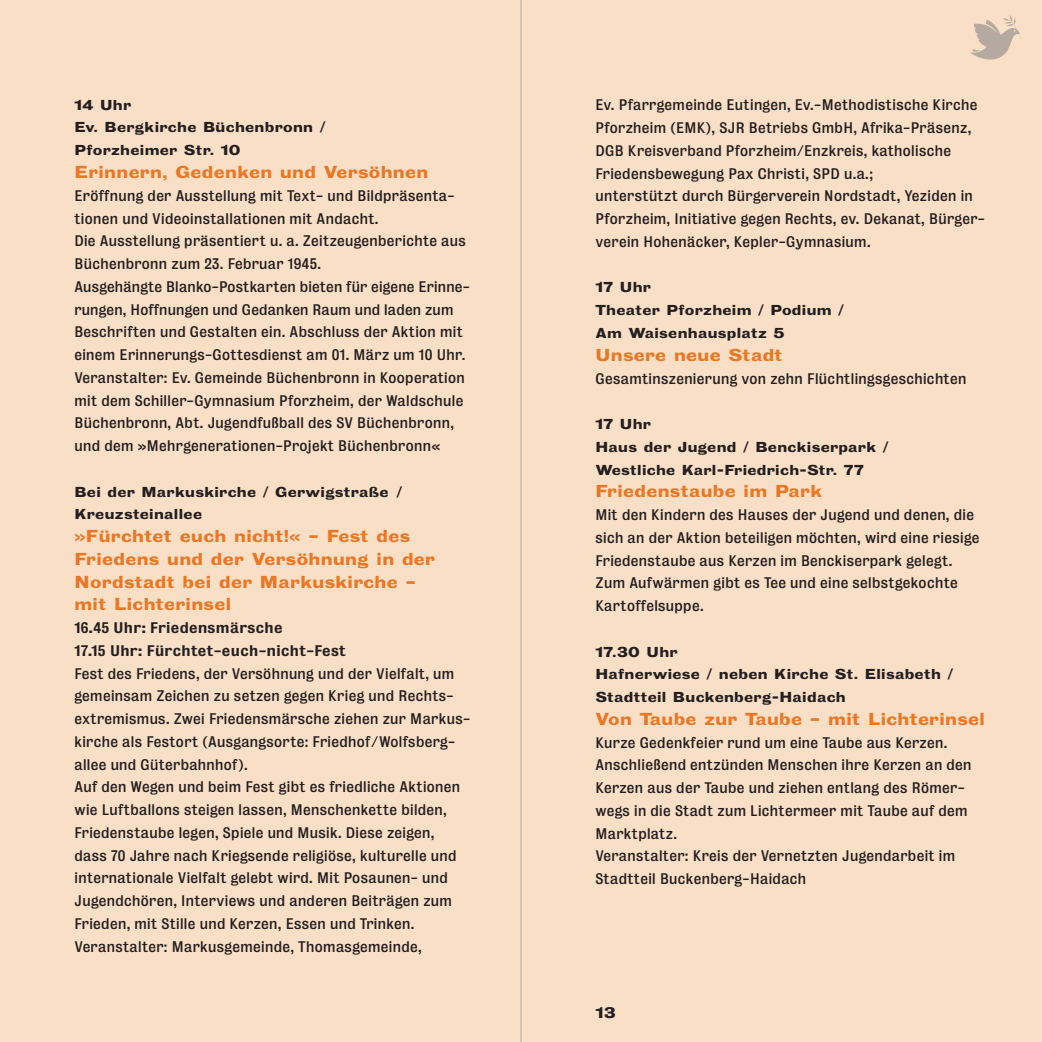
<style>
.page{position:relative;width:1042px;height:1042px;background:#fadfc7}
.page>*{position:absolute;margin:0;border:0;box-sizing:border-box;transform-origin:0 0}
.t1{font:15.75px/22.8px "Bureau Grotesque Seven Nine";letter-spacing:.025em;color:#ea7724}
.t2{font:14px/22.8px "Bureau Grotesque Five Three";letter-spacing:.025em;color:#231f20}
.t3{font:14px/22.8px "Bureau Grotesque Five Five";letter-spacing:.025em;color:#231f20}
.t4{font:14px "Bureau Grotesque Seven Nine";color:#231f20}
.t5{font:13.12px/22.8px "Bureau Grotesque Seven Nine";letter-spacing:.025em;color:#231f20}
</style>
<div class="page">
<svg style="left:970px;top:15px;width:51px;height:45px"></svg>
<hr style="left:520px;top:0;width:1px;height:1042px;background:#a8a9ad">
<p class="t5" style="left:74px;top:94px;width:253px">14 Uhr<br>Ev. Bergkirche Büchenbronn /<br>Pforzheimer Str. 10</p>
<p class="t1" style="left:74px;top:161px;width:355px">Erinnern, Gedenken und Versöhnen</p>
<p class="t2" style="left:74px;top:185px;width:397px">Eröffnung der Ausstellung mit Text- und Bildpräsenta&shy;tionen und Videoinstallationen mit Andacht.<br>Die Ausstellung präsentiert u. a. Zeitzeugenberichte aus Büchenbronn zum 23. Februar 1945.<br>Ausgehängte Blanko-Postkarten bieten für eigene Erinne&shy;rungen, Hoffnungen und Gedanken Raum und laden zum Beschriften und Gestalten ein. Abschluss der Aktion mit einem Erinnerungs-Gottesdienst am 01. März um 10 Uhr.<br>Veranstalter: Ev. Gemeinde Büchenbronn in Kooperation mit dem Schiller-Gymnasium Pforzheim, der Waldschule Büchenbronn, Abt. Jugendfußball des SV Büchenbronn, und dem »Mehrgenerationen-Projekt Büchenbronn«</p>
<p class="t5" style="left:74px;top:481px;width:329px">Bei der Markuskirche / Gerwigstraße /<br>Kreuzsteinallee</p>
<p class="t1" style="left:74px;top:525px;width:362px">»Fürchtet euch nicht!« – Fest des<br>Friedens und der Versöhnung in der<br>Nordstadt bei der Markuskirche – mit Lichterinsel</p>
<p class="t3" style="left:74px;top:617px;width:273px">16.45 Uhr: Friedensmärsche<br>17.15 Uhr: Fürchtet-euch-nicht-Fest</p>
<p class="t2" style="left:74px;top:662px;width:397px">Fest des Friedens, der Versöhnung und der Vielfalt, um gemeinsam Zeichen zu setzen gegen Krieg und Rechts - extremismus. Zwei Friedensmärsche ziehen zur Markus&shy;kirche als Festort (Ausgangsorte: Friedhof/Wolfs berg&shy;allee und Güterbahnhof).<br>Auf den Wegen und beim Fest gibt es friedliche Aktionen wie Luftballons steigen lassen, Menschenkette bilden, Friedenstaube legen, Spiele und Musik. Diese zeigen, dass 70 Jahre nach Kriegsende religiöse, kulturelle und internationale Vielfalt gelebt wird. Mit Posaunen- und Jugendchören, Interviews und anderen Beiträgen zum Frieden, mit Stille und Kerzen, Essen und Trinken.<br>Veranstalter: Markusgemeinde, Thomasgemeinde,</p>
<p class="t2" style="left:595px;top:94px;width:391px">Ev. Pfarrgemeinde Eutingen, Ev.-Methodistische Kirche Pforzheim (EMK), SJR Betriebs GmbH, Afrika-Präsenz, DGB Kreisverband Pforzheim/Enzkreis, katholische Friedensbewegung Pax Christi, SPD u.a.;<br>unterstützt durch Bürgerverein Nordstadt, Yeziden in Pforzheim, Initiative gegen Rechts, ev. Dekanat, Bürger&shy;verein Hohenäcker, Kepler-Gymnasium.</p>
<p class="t5" style="left:595px;top:277px;width:250px">17 Uhr<br>Theater Pforzheim / Podium /<br>Am Waisenhausplatz 5</p>
<p class="t1" style="left:595px;top:344px;width:189px">Unsere neue Stadt</p>
<p class="t2" style="left:595px;top:367px;width:372px">Gesamtinszenierung von zehn Flüchtlingsgeschichten</p>
<p class="t5" style="left:595px;top:413px;width:295px">17 Uhr<br>Haus der Jugend / Benckiserpark /<br>Westliche Karl-Friedrich-Str. 77</p>
<p class="t1" style="left:595px;top:480px;width:228px">Friedenstaube im Park</p>
<p class="t2" style="left:595px;top:504px;width:385px">Mit den Kindern des Hauses der Jugend und denen, die sich an der Aktion beteiligen möchten, wird eine riesige Friedenstaube aus Kerzen im Benckiserpark gelegt.<br>Zum Aufwärmen gibt es Tee und eine selbstgekochte Kartoffelsuppe.</p>
<p class="t5" style="left:595px;top:641px;width:359px">17.30 Uhr<br>Hafnerwiese / neben Kirche St. Elisabeth /<br>Stadtteil Buckenberg-Haidach</p>
<p class="t1" style="left:595px;top:708px;width:391px">Von Taube zur Taube – mit Lichterinsel</p>
<p class="t2" style="left:595px;top:731px;width:378px">Kurze Gedenkfeier rund um eine Taube aus Kerzen.<br>Anschließend entzünden Menschen ihre Kerzen an den Kerzen aus der Taube und ziehen entlang des Römer - wegs in die Stadt zum Lichtermeer mit Taube auf dem Marktplatz.<br>Veranstalter: Kreis der Vernetzten Jugendarbeit im Stadtteil Buckenberg-Haidach</p>
<p class="t4" style="left:595px;top:1005px;width:22px">13</p>
</div>
